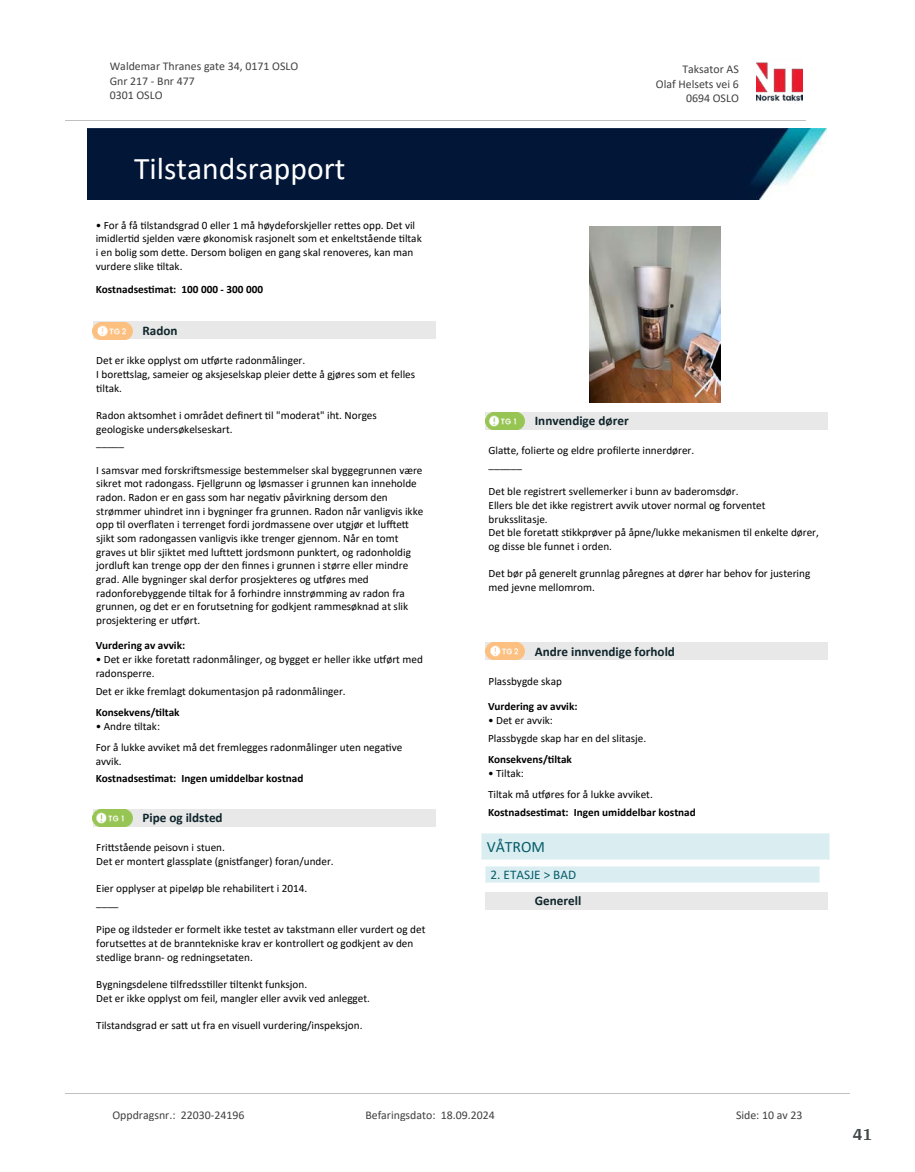
<style>
.page{position:relative;width:915px;height:1172px;background:#fff}
.page>*{position:absolute;margin:0;border:0;box-sizing:border-box;transform-origin:0 0}
.t1{font:31.65px "Calibri";color:#fff}
.t2{font:700 18px "Arya";color:#414749}
.t3{font:15.75px "Calibri";color:#065c69}
.t4{font:700 13.2px "Calibri";color:#0f252c}
.t5{font:13.2px "Calibri";color:#065c69}
.t6{font:11.85px/14.5px "Calibri";color:#404040}
.t7{font:11.25px/13.6px "Calibri";color:#000}
.t8{font:700 11.25px "Calibri";color:#000}
</style>
<div class="page">
<div style="left:93px;top:322px;width:342px;height:17px;background:#e8e8e8"></div>
<img style="left:93px;top:322px;width:39px;height:17px">
<div style="left:93px;top:809px;width:342px;height:17px;background:#e8e8e8"></div>
<img style="left:93px;top:809px;width:39px;height:17px">
<img style="left:589px;top:226px;width:131px;height:176px">
<div style="left:485px;top:412px;width:342px;height:17px;background:#e8e8e8"></div>
<img style="left:485px;top:412px;width:39px;height:17px">
<div style="left:485px;top:643px;width:342px;height:17px;background:#e8e8e8"></div>
<svg style="left:490px;top:647px;width:35px;height:13px"></svg>
<img style="left:485px;top:642px;width:39px;height:17px">
<div style="left:481px;top:833px;width:347px;height:27px;background:#daeef2"></div>
<svg style="left:481px;top:834px;width:1px;height:26px"></svg>
<svg style="left:828px;top:834px;width:1px;height:26px"></svg>
<hr style="left:481px;top:833px;width:348px;height:1px;background:#eaf5f7">
<hr style="left:481px;top:860px;width:348px;height:1px;background:#eaf5f7">
<div style="left:485px;top:892px;width:342px;height:17px;background:#e8e8e8"></div>
<div style="left:485px;top:866px;width:334px;height:16px;background:#daeef2"></div>
<svg style="left:485px;top:867px;width:1px;height:15px"></svg>
<svg style="left:819px;top:866px;width:1px;height:17px"></svg>
<hr style="left:485px;top:866px;width:334px;height:1px;background:#eaf5f7">
<hr style="left:485px;top:882px;width:334px;height:1px;background:#eaf5f7">
<img style="left:756px;top:62px;width:46px;height:40px">
<hr style="left:65px;top:120px;width:740px;height:1px;background:#c0c0c0">
<img style="left:88px;top:129px;width:738px;height:71px">
<hr style="left:65px;top:1093px;width:784px;height:1px;background:#c0c0c0">
<p class="t6" style="left:110px;top:59px;width:190px">Waldemar Thranes gate 34, 0171 OSLO<br>Gnr 217 - Bnr 477<br>0301 OSLO</p>
<p class="t6" style="left:682px;top:62px;width:58px">Taksator AS</p>
<p class="t6" style="left:655px;top:76px;width:84px">Olaf Helsets vei 6</p>
<p class="t6" style="left:685px;top:91px;width:54px">0694 OSLO</p>
<h1 class="t1" style="left:134px;top:147px;width:213px">Tilstandsrapport</h1>
<p class="t7" style="left:96px;top:218px;width:327px">• For å få 琀椀lstandsgrad 0 eller 1 må høydeforskjeller re琀琀es opp. Det vil imidler琀椀d sjelden være økonomisk rasjonelt som et enkeltstående 琀椀ltak i en bolig som de琀琀e. Dersom boligen en gang skal renoveres, kan man vurdere slike 琀椀ltak.</p>
<p class="t8" style="left:96px;top:282px;width:169px">Kostnadses琀椀mat: 100 000 - 300 000</p>
<p class="t4" style="left:142px;top:321px;width:37px">Radon</p>
<p class="t7" style="left:96px;top:353px;width:320px">Det er ikke opplyst om u琀昀ørte radonmålinger.<br>I bore琀琀slag, sameier og aksjeselskap pleier de琀琀e å gjøres som et felles琀椀ltak.</p>
<p class="t7" style="left:96px;top:408px;width:282px">Radon aktsomhet i området de昀椀nert 琀椀l "moderat" iht. Norges geologiske undersøkelseskart.<br>_____</p>
<p class="t7" style="left:96px;top:463px;width:328px">I samsvar med forskri昀琀smessige bestemmelser skal byggegrunnen være sikret mot radongass. Fjellgrunn og løsmasser i grunnen kan inneholde radon. Radon er en gass som har nega琀椀v påvirkning dersom den strømmer uhindret inn i bygninger fra grunnen. Radon når vanligvis ikke opp 琀椀l over昀氀aten i terrenget fordi jordmassene over utgjør et lu昀瘀e琀琀sjikt som radongassen vanligvis ikke trenger gjennom. Når en tomt graves ut blir sjiktet med lu昀琀te琀琀 jordsmonn punktert, og radonholdig jordlu昀琀 kan trenge opp der den 昀椀nnes i grunnen i større eller mindre grad. Alle bygninger skal derfor prosjekteres og u琀昀øres med radonforebyggende 琀椀ltak for å forhindre innstrømming av radon fra grunnen, og det er en forutsetning for godkjent rammesøknad at slik prosjektering er u琀昀ørt.</p>
<p class="t8" style="left:96px;top:637px;width:91px">Vurdering av avvik:</p>
<p class="t7" style="left:96px;top:652px;width:328px">• Det er ikke foreta琀琀 radonmålinger, og bygget er heller ikke u琀昀ørt med radonsperre.</p>
<p class="t7" style="left:96px;top:684px;width:251px">Det er ikke fremlagt dokumentasjon på radonmålinger.</p>
<p class="t8" style="left:96px;top:704px;width:85px">Konsekvens/琀椀ltak</p>
<p class="t7" style="left:96px;top:715px;width:308px;line-height:21px">• Andre 琀椀ltak:<br>For å lukke avviket må det fremlegges radonmålinger uten nega琀椀ve</p>
<p class="t7" style="left:96px;top:754px;width:27px">avvik.</p>
<p class="t8" style="left:96px;top:771px;width:209px">Kostnadses琀椀mat: Ingen umiddelbar kostnad</p>
<p class="t4" style="left:142px;top:808px;width:82px">Pipe og ildsted</p>
<p class="t7" style="left:96px;top:841px;width:239px">Fri琀琀stående peisovn i stuen.<br>Det er montert glassplate (gnis琀昀anger) foran/under.</p>
<p class="t7" style="left:96px;top:881px;width:212px">Eier opplyser at pipeløp ble rehabilitert i 2014. ____</p>
<p class="t7" style="left:96px;top:922px;width:330px">Pipe og ildsteder er formelt ikke testet av takstmann eller vurdert og det forutse琀琀es at de branntekniske krav er kontrollert og godkjent av den stedlige brann- og redningsetaten.</p>
<p class="t7" style="left:96px;top:977px;width:275px">Bygningsdelene 琀椀lfredss琀椀ller 琀椀ltenkt funksjon.<br>Det er ikke opplyst om feil, mangler eller avvik ved anlegget.</p>
<p class="t7" style="left:96px;top:1018px;width:268px">Tilstandsgrad er sa琀琀 ut fra en visuell vurdering/inspeksjon.</p>
<p class="t4" style="left:534px;top:411px;width:95px">Innvendige dører</p>
<p class="t7" style="left:488px;top:443px;width:207px">Gla琀琀e, folierte og eldre pro昀椀lerte innerdører. ______</p>
<p class="t7" style="left:488px;top:484px;width:332px">Det ble registrert svellemerker i bunn av baderomsdør.<br>Ellers ble det ikke registrert avvik utover normal og forventet bruksslitasje.<br>Det ble foreta琀琀 s琀椀kkprøver på åpne/lukke mekanismen 琀椀l enkelte dører, og disse ble funnet i orden.</p>
<p class="t7" style="left:488px;top:566px;width:323px">Det bør på generelt grunnlag påregnes at dører har behov for justering med jevne mellomrom.</p>
<p class="t4" style="left:534px;top:642px;width:142px">Andre innvendige forhold</p>
<p class="t7" style="left:488px;top:674px;width:75px">Plassbygde skap</p>
<p class="t8" style="left:488px;top:698px;width:91px">Vurdering av avvik:</p>
<p class="t7" style="left:488px;top:711px;width:160px;line-height:18.5px">• Det er avvik:<br>Plassbygde skap har en del slitasje.</p>
<p class="t8" style="left:488px;top:751px;width:85px">Konsekvens/琀椀ltak</p>
<p class="t7" style="left:488px;top:763px;width:166px;line-height:21px">• Tiltak:<br>Tiltak må u琀昀øres for å lukke avviket.</p>
<p class="t8" style="left:488px;top:804px;width:209px">Kostnadses琀椀mat: Ingen umiddelbar kostnad</p>
<h3 class="t3" style="left:486px;top:835px;width:60px">VÅTROM</h3>
<p class="t5" style="left:490px;top:865px;width:87px">2. ETASJE &gt; BAD</p>
<p class="t4" style="left:534px;top:891px;width:48px">Generell</p>
<p class="t6" style="left:112px;top:1107px;width:133px">Oppdragsnr.: 22030-24196</p>
<p class="t6" style="left:365px;top:1107px;width:131px">Befaringsdato: 18.09.2024</p>
<p class="t6" style="left:735px;top:1107px;width:68px">Side: 10 av 23</p>
<h2 class="t2" style="left:852px;top:1123px;width:21px">41</h2>
</div>
